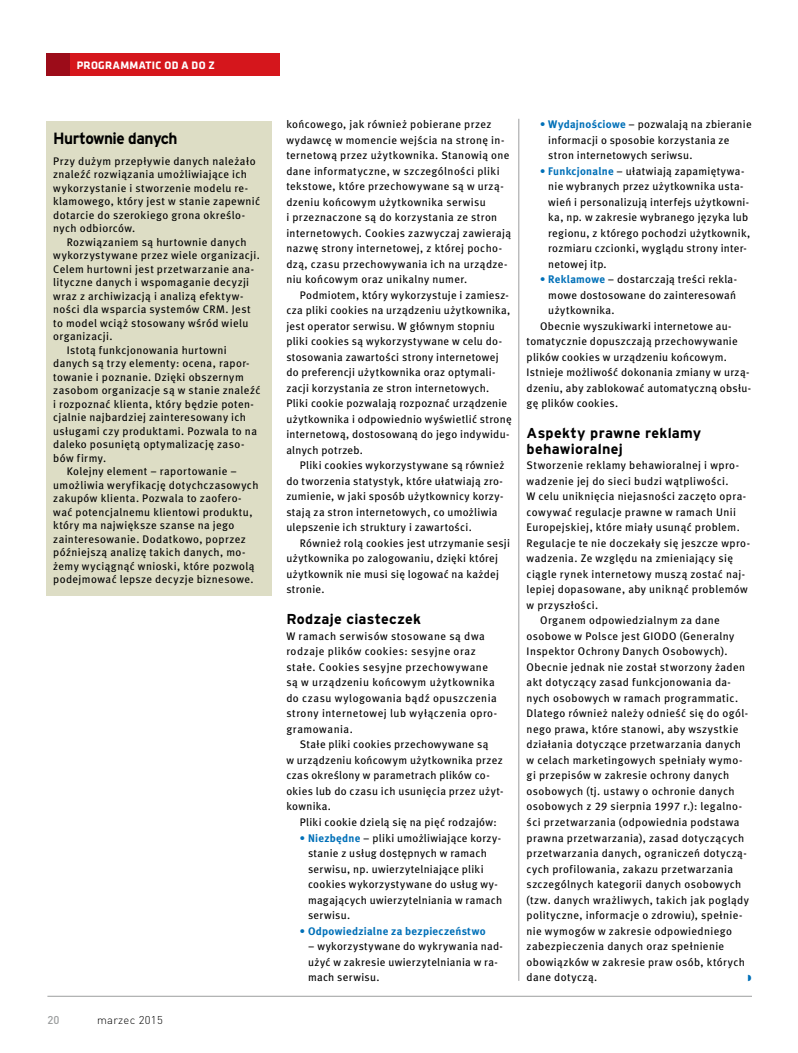
<style>
.page{position:relative;width:798px;height:1053px;background:#fff}
.page>*{position:absolute;margin:0;border:0;box-sizing:border-box;transform-origin:0 0}
.t1{font:700 16.25px "Interstate PL";letter-spacing:-.035em;color:#000;scale:.95 1}
.t2{font:700 14.38px/15.5px "Interstate PL";letter-spacing:.015em;color:#000}
.t3{font:700 11.25px "Klavika Basic";letter-spacing:.03em;color:#fff}
.t4{font:300 11.25px "DINPL";letter-spacing:.025em;color:#000}
.t5{font:500 11.25px "DINPL";color:#9c9e9f}
.t6{font:11px/15.5px "Meta Book CELF";letter-spacing:.035em;color:#000}
.t7{font:11px "Meta Bold CELF";letter-spacing:.03em;color:#0070b8}
.s1{font-family:"Meta Bold CELF";color:#0070b8}
</style>
<div class="page">
<hr style="left:47px;top:995px;width:704px;height:1px;background:#9c9e9f">
<hr style="left:518px;top:119px;width:1px;height:861px;background:#9c9e9f">
<div style="left:46px;top:121px;width:225px;height:474px;background:#ddddc5"></div>
<div style="left:70px;top:53px;width:210px;height:23px;background:#d5161c"></div>
<div style="left:47px;top:53px;width:23px;height:23px;background:#9c0c19"></div>
<p class="t3" style="left:77px;top:57px;width:140px">PROGRAMMATIC OD A DO Z</p>
<h1 class="t1" style="left:53px;top:129px;width:132px">Hurtownie danych</h1>
<p class="t6" style="left:53px;top:154px;width:208px;line-height:13.5px">Przy dużym przepływie danych należało znaleźć rozwiązania umożliwiające ich wykorzystanie i stworzenie modelu re&shy;klamowego, który jest w stanie zapewnić dotarcie do szerokiego grona określo&shy;nych odbiorców.</p>
<p class="t6" style="left:67px;top:234px;width:181px">Rozwiązaniem są hurtownie danych</p>
<p class="t6" style="left:53px;top:247px;width:208px">wykorzystywane przez wiele organizacji.</p>
<p class="t6" style="left:53px;top:261px;width:202px">Celem hurtowni jest przetwarzanie ana-</p>
<p class="t6" style="left:53px;top:274px;width:197px">lityczne danych i wspomaganie decyzji</p>
<p class="t6" style="left:53px;top:288px;width:192px">wraz z archiwizacją i analizą efektyw-</p>
<p class="t6" style="left:53px;top:301px;width:199px">ności dla wsparcia systemów CRM. Jest</p>
<p class="t6" style="left:53px;top:315px;width:196px">to model wciąż stosowany wśród wielu</p>
<p class="t6" style="left:53px;top:328px;width:61px">organizacji.</p>
<p class="t6" style="left:67px;top:342px;width:161px">Istotą funkcjonowania hurtowni</p>
<p class="t6" style="left:53px;top:355px;width:198px">danych są trzy elementy: ocena, rapor-</p>
<p class="t6" style="left:53px;top:369px;width:192px">towanie i poznanie. Dzięki obszernym</p>
<p class="t6" style="left:53px;top:382px;width:208px">zasobom organizacje są w stanie znaleźć</p>
<p class="t6" style="left:53px;top:396px;width:202px">i rozpoznać klienta, który będzie poten-</p>
<p class="t6" style="left:53px;top:409px;width:194px">cjalnie najbardziej zainteresowany ich</p>
<p class="t6" style="left:53px;top:423px;width:205px">usługami czy produktami. Pozwala to na</p>
<p class="t6" style="left:53px;top:436px;width:193px">daleko posuniętą optymalizację zaso-</p>
<p class="t6" style="left:53px;top:450px;width:54px">bów firmy.</p>
<p class="t6" style="left:67px;top:463px;width:172px">Kolejny element – raportowanie –</p>
<p class="t6" style="left:53px;top:477px;width:207px">umożliwia weryfikację dotychczasowych</p>
<p class="t6" style="left:53px;top:490px;width:190px">zakupów klienta. Pozwala to zaofero-</p>
<p class="t6" style="left:53px;top:504px;width:201px">wać potencjalnemu klientowi produktu,</p>
<p class="t6" style="left:53px;top:517px;width:183px">który ma największe szanse na jego</p>
<p class="t6" style="left:53px;top:531px;width:194px">zainteresowanie. Dodatkowo, poprzez</p>
<p class="t6" style="left:53px;top:544px;width:194px">późniejszą analizę takich danych, mo-</p>
<p class="t6" style="left:53px;top:558px;width:203px">żemy wyciągnąć wnioski, które pozwolą</p>
<p class="t6" style="left:53px;top:571px;width:202px">podejmować lepsze decyzje biznesowe.</p>
<p class="t5" style="left:47px;top:1012px;width:13px">20</p>
<p class="t4" style="left:97px;top:1012px;width:67px">marzec 2015</p>
<p class="t6" style="left:286px;top:117px;width:226px">końcowego, jak również pobierane przez wydawcę w momencie wejścia na stronę in&shy;ternetową przez użytkownika. Stanowią one dane informatyczne, w szczególności pliki tekstowe, które przechowywane są w urzą&shy;dzeniu końcowym użytkownika serwisu<br>i przeznaczone są do korzystania ze stron internetowych. Cookies zazwyczaj zawierają nazwę strony internetowej, z której pocho&shy;dzą, czasu przechowywania ich na urządze&shy;niu końcowym oraz unikalny numer.</p>
<p class="t6" style="left:286px;top:287px;width:227px;text-indent:13px">Podmiotem, który wykorzystuje i zamiesz&shy;cza pliki cookies na urządzeniu użytkownika, jest operator serwisu. W głównym stopniu pliki cookies są wykorzystywane w celu do&shy;stosowania zawartości strony internetowej do preferencji użytkownika oraz optymali&shy;zacji korzystania ze stron internetowych.<br>Pliki cookie pozwalają rozpoznać urządzenie użytkownika i odpowiednio wyświetlić stronę internetową, dostosowaną do jego indywidu&shy;alnych potrzeb.</p>
<p class="t6" style="left:286px;top:458px;width:219px;text-indent:13px">Pliki cookies wykorzystywane są również do tworzenia statystyk, które ułatwiają zro&shy;zumienie, w jaki sposób użytkownicy korzy&shy;stają za stron internetowych, co umożliwia ulepszenie ich struktury i zawartości.</p>
<p class="t6" style="left:286px;top:535px;width:225px;text-indent:13px">Również rolą cookies jest utrzymanie sesji użytkownika po zalogowaniu, dzięki której użytkownik nie musi się logować na każdej stronie.</p>
<h2 class="t2" style="left:286px;top:611px;width:136px">Rodzaje ciasteczek</h2>
<p class="t6" style="left:286px;top:628px;width:212px">W ramach serwisów stosowane są dwa rodzaje plików cookies: sesyjne oraz stałe. Cookies sesyjne przechowywane są w urządzeniu końcowym użytkownika do czasu wylogowania bądź opuszczenia strony internetowej lub wyłączenia opro&shy;gramowania.</p>
<p class="t6" style="left:286px;top:737px;width:218px;text-indent:13px">Stałe pliki cookies przechowywane są<br>w urządzeniu końcowym użytkownika przez czas określony w parametrach plików co&shy;okies lub do czasu ich usunięcia przez użyt&shy;kownika.</p>
<p class="t6" style="left:300px;top:814px;width:198px">Pliki cookie dzielą się na pięć rodzajów:</p>
<p class="t6" style="left:308px;top:830px;width:195px;text-indent:-8px"><span class="s1">• Niezbędne</span> – pliki umożliwiające korzy&shy;stanie z usług dostępnych w ramach serwisu, np. uwierzytelniające pliki cookies wykorzystywane do usług wy&shy;magających uwierzytelniania w ramach serwisu.</p>
<p class="t7" style="left:300px;top:923px;width:187px">• Odpowiedzialne za bezpieczeństwo</p>
<p class="t6" style="left:308px;top:938px;width:196px">– wykorzystywane do wykrywania nad&shy;użyć w zakresie uwierzytelniania w ra&shy;mach serwisu.</p>
<p class="t6" style="left:548px;top:117px;width:205px;text-indent:-8px"><span class="s1">• Wydajnościowe</span> – pozwalają na zbieranie informacji o sposobie korzystania ze stron internetowych seriwsu.</p>
<p class="t6" style="left:548px;top:163px;width:203px;text-indent:-8px"><span class="s1">• Funkcjonalne</span> – ułatwiają zapamiętywa&shy;nie wybranych przez użytkownika usta&shy;wień i personalizują interfejs użytkowni&shy;ka, np. w zakresie wybranego języka lub regionu, z którego pochodzi użytkownik, rozmiaru czcionki, wyglądu strony inter&shy;netowej itp.</p>
<p class="t6" style="left:540px;top:272px;width:198px"><span class="s1">• Reklamowe</span> – dostarczają treści rekla-</p>
<p class="t6" style="left:548px;top:287px;width:189px">mowe dostosowane do zainteresowań</p>
<p class="t6" style="left:548px;top:303px;width:68px">użytkownika.</p>
<p class="t6" style="left:540px;top:318px;width:193px">Obecnie wyszukiwarki internetowe au-</p>
<p class="t6" style="left:526px;top:334px;width:212px">tomatycznie dopuszczają przechowywanie</p>
<p class="t6" style="left:526px;top:349px;width:202px">plików cookies w urządzeniu końcowym.</p>
<p class="t6" style="left:526px;top:365px;width:224px">Istnieje możliwość dokonania zmiany w urzą-</p>
<p class="t6" style="left:526px;top:380px;width:226px">dzeniu, aby zablokować automatyczną obsłu-</p>
<p class="t6" style="left:526px;top:396px;width:93px">gę plików cookies.</p>
<h2 class="t2" style="left:526px;top:425px;width:176px">Aspekty prawne reklamy behawioralnej</h2>
<p class="t6" style="left:526px;top:458px;width:214px">Stworzenie reklamy behawioralnej i wpro-</p>
<p class="t6" style="left:526px;top:473px;width:203px">wadzenie jej do sieci budzi wątpliwości.</p>
<p class="t6" style="left:526px;top:489px;width:221px">W celu uniknięcia niejasności zaczęto opra-</p>
<p class="t6" style="left:526px;top:504px;width:211px">cowywać regulacje prawne w ramach Unii</p>
<p class="t6" style="left:526px;top:520px;width:215px">Europejskiej, które miały usunąć problem.</p>
<p class="t6" style="left:526px;top:535px;width:225px">Regulacje te nie doczekały się jeszcze wpro-</p>
<p class="t6" style="left:526px;top:551px;width:208px">wadzenia. Ze względu na zmieniający się</p>
<p class="t6" style="left:526px;top:566px;width:220px">ciągle rynek internetowy muszą zostać naj-</p>
<p class="t6" style="left:526px;top:582px;width:222px">lepiej dopasowane, aby uniknąć problemów</p>
<p class="t6" style="left:526px;top:597px;width:73px">w przyszłości.</p>
<p class="t6" style="left:540px;top:613px;width:181px">Organem odpowiedzialnym za dane</p>
<p class="t6" style="left:526px;top:628px;width:209px">osobowe w Polsce jest GIODO (Generalny</p>
<p class="t6" style="left:526px;top:644px;width:202px">Inspektor Ochrony Danych Osobowych).</p>
<p class="t6" style="left:526px;top:659px;width:220px">Obecnie jednak nie został stworzony żaden</p>
<p class="t6" style="left:526px;top:675px;width:206px">akt dotyczący zasad funkcjonowania da-</p>
<p class="t6" style="left:526px;top:690px;width:213px">nych osobowych w ramach programmatic.</p>
<p class="t6" style="left:526px;top:706px;width:223px">Dlatego również należy odnieść się do ogól-</p>
<p class="t6" style="left:526px;top:721px;width:213px">nego prawa, które stanowi, aby wszystkie</p>
<p class="t6" style="left:526px;top:737px;width:216px">działania dotyczące przetwarzania danych</p>
<p class="t6" style="left:526px;top:752px;width:217px">w celach marketingowych spełniały wymo-</p>
<p class="t6" style="left:526px;top:768px;width:204px">gi przepisów w zakresie ochrony danych</p>
<p class="t6" style="left:526px;top:783px;width:209px">osobowych (tj. ustawy o ochronie danych</p>
<p class="t6" style="left:526px;top:799px;width:217px">osobowych z 29 sierpnia 1997 r.): legalno-</p>
<p class="t6" style="left:526px;top:814px;width:214px">ści przetwarzania (odpowiednia podstawa</p>
<p class="t6" style="left:526px;top:830px;width:219px">prawna przetwarzania), zasad dotyczących</p>
<p class="t6" style="left:526px;top:845px;width:221px">przetwarzania danych, ograniczeń dotyczą-</p>
<p class="t6" style="left:526px;top:861px;width:208px">cych profilowania, zakazu przetwarzania</p>
<p class="t6" style="left:526px;top:876px;width:216px">szczególnych kategorii danych osobowych</p>
<p class="t6" style="left:526px;top:892px;width:224px">(tzw. danych wrażliwych, takich jak poglądy</p>
<p class="t6" style="left:526px;top:907px;width:217px">polityczne, informacje o zdrowiu), spełnie-</p>
<p class="t6" style="left:526px;top:923px;width:207px">nie wymogów w zakresie odpowiedniego</p>
<p class="t6" style="left:526px;top:938px;width:199px">zabezpieczenia danych oraz spełnienie</p>
<p class="t6" style="left:526px;top:954px;width:220px">obowiązków w zakresie praw osób, których</p>
<p class="t6" style="left:526px;top:969px;width:72px">dane dotyczą.</p>
</div>
